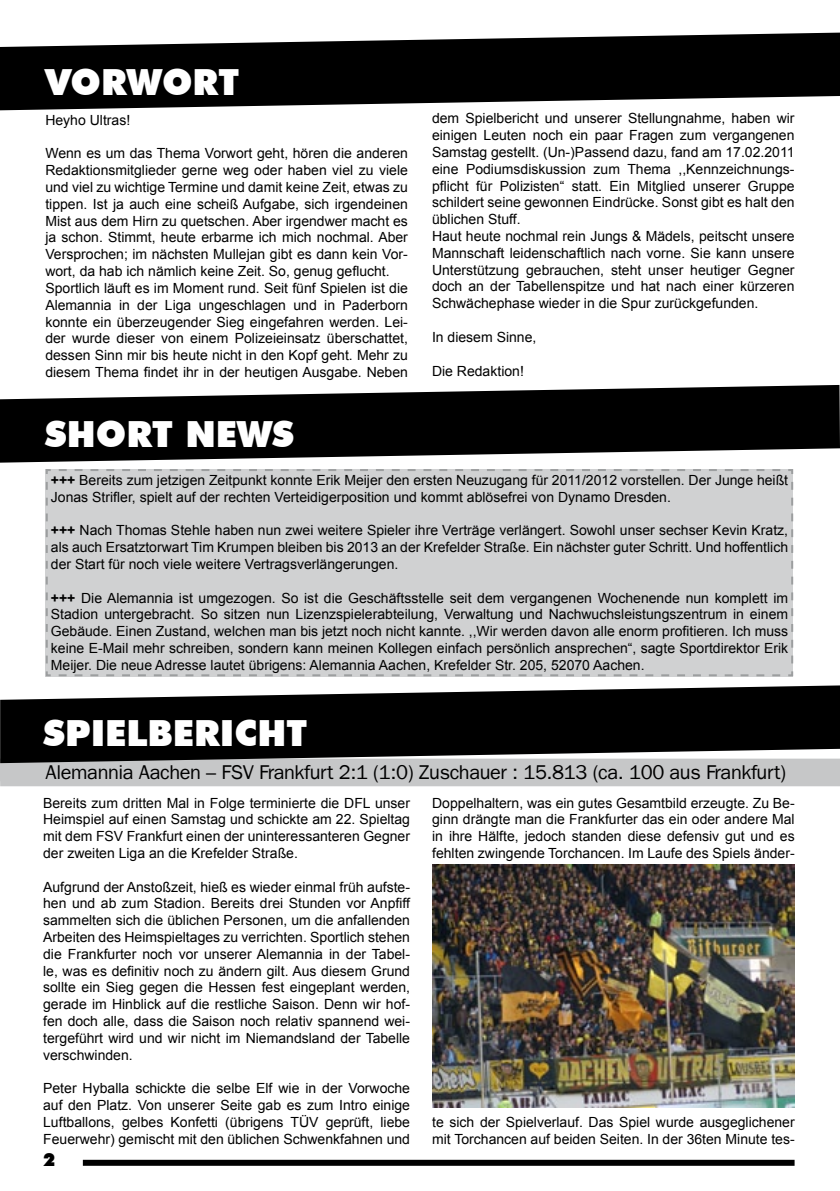
<style>
.page{position:relative;width:840px;height:1191px;background:#fff}
.page>*{position:absolute;margin:0;border:0;box-sizing:border-box;transform-origin:0 0}
.t1{font:900 36px "Futura BT";color:#fff}
.t2{font:20px "Franklin Gothic";letter-spacing:-.02em;color:#000}
.t3{font:900 18px "Futura BT";color:#000}
.t4{font:14px/16.8px "Arial";color:#000;text-align:justify}
.s1{font-weight:700}
</style>
<div class="page">
<div style="left:83px;top:1159px;width:711px;height:6px;background:#000"></div>
<svg style="left:0;top:33px;width:839px;height:77px;fill:#000"></svg>
<div style="left:0;top:763px;width:839px;height:23px;background:#c6c7c8"></div>
<svg style="left:0;top:685px;width:839px;height:78px;background:#2d2d2d"></svg>
<svg style="left:0;top:385px;width:839px;height:77px;fill:#000"></svg>
<div style="left:45px;top:469px;width:748px;height:208px;background:#d0d1d2"></div>
<img style="left:432px;top:865px;width:362px;height:242px">
<h1 class="t1" style="left:45px;top:60px;width:195px">VORWORT</h1>
<p class="t4" style="left:45px;top:111px;width:86px">Heyho Ultras!</p>
<p class="t4" style="left:45px;top:145px;width:364px;text-align:left">Wenn es um das Thema Vorwort geht, hören die anderen Redaktionsmitglieder gerne weg oder haben viel zu viele und viel zu wichtige Termine und damit keine Zeit, etwas zu tippen. Ist ja auch eine scheiß Aufgabe, sich irgendeinen Mist aus dem Hirn zu quetschen. Aber irgendwer macht es ja schon. Stimmt, heute erbarme ich mich nochmal. Aber Versprochen; im nächsten Mullejan gibt es dann kein Vor&shy;wort, da hab ich nämlich keine Zeit. So, genug geflucht.<br>Sportlich läuft es im Moment rund. Seit fünf Spielen ist die Alemannia in der Liga ungeschlagen und in Paderborn konnte ein überzeugender Sieg eingefahren werden. Lei&shy;der wurde dieser von einem Polizeieinsatz überschattet, dessen Sinn mir bis heute nicht in den Kopf geht. Mehr zu diesem Thema findet ihr in der heutigen Ausgabe. Neben</p>
<p class="t4" style="left:432px;top:110px;width:364px;text-align:left">dem Spielbericht und unserer Stellungnahme, haben wir einigen Leuten noch ein paar Fragen zum vergangenen Samstag gestellt. (Un-)Passend dazu, fand am 17.02.2011 eine Podiumsdiskussion zum Thema ,,Kennzeichnungs&shy;pflicht für Polizisten“ statt. Ein Mitglied unserer Gruppe schildert seine gewonnen Eindrücke. Sonst gibt es halt den üblichen Stuff.<br>Haut heute nochmal rein Jungs &amp; Mädels, peitscht unsere Mannschaft leidenschaftlich nach vorne. Sie kann unsere Unterstützung gebrauchen, steht unser heutiger Gegner doch an der Tabellenspitze und hat nach einer kürzeren Schwächephase wieder in die Spur zurückgefunden.</p>
<p class="t4" style="left:432px;top:328px;width:106px">In diesem Sinne,</p>
<p class="t4" style="left:432px;top:362px;width:93px">Die Redaktion!</p>
<h1 class="t1" style="left:45px;top:412px;width:251px">SHORT NEWS</h1>
<p class="t4" style="left:51px;top:471px;width:738px"><span class="s1">+++</span> Bereits zum jetzigen Zeitpunkt konnte Erik Meijer den ersten Neuzugang für 2011/2012 vorstellen. Der Junge heißt<br>Jonas Strifler, spielt auf der rechten Verteidigerposition und kommt ablösefrei von Dynamo Dresden.</p>
<p class="t4" style="left:51px;top:522px;width:738px"><span class="s1">+++</span> Nach Thomas Stehle haben nun zwei weitere Spieler ihre Verträge verlängert. Sowohl unser sechser Kevin Kratz, als auch Ersatztorwart Tim Krumpen bleiben bis 2013 an der Krefelder Straße. Ein nächster guter Schritt. Und hoffentlich der Start für noch viele weitere Vertragsverlängerungen.</p>
<p class="t4" style="left:51px;top:589px;width:738px"><span class="s1">+++</span> Die Alemannia ist umgezogen. So ist die Geschäftsstelle seit dem vergangenen Wochenende nun komplett im Stadion untergebracht. So sitzen nun Lizenzspielerabteilung, Verwaltung und Nachwuchsleistungszentrum in einem Gebäude. Einen Zustand, welchen man bis jetzt noch nicht kannte. ,,Wir werden davon alle enorm profitieren. Ich muss keine E-Mail mehr schreiben, sondern kann meinen Kollegen einfach persönlich ansprechen“, sagte Sportdirektor Erik Meijer. Die neue Adresse lautet übrigens: Alemannia Aachen, Krefelder Str. 205, 52070 Aachen.</p>
<h1 class="t1" style="left:43px;top:711px;width:265px">SPIELBERICHT</h1>
<h2 class="t2" style="left:46px;top:761px;width:741px">Alemannia Aachen – FSV Frankfurt 2:1 (1:0) Zuschauer : 15.813 (ca. 100 aus Frankfurt)</h2>
<p class="t4" style="left:43px;top:794px;width:368px">Bereits zum dritten Mal in Folge terminierte die DFL unser Heimspiel auf einen Samstag und schickte am 22. Spieltag mit dem FSV Frankfurt einen der uninteressanteren Gegner der zweiten Liga an die Krefelder Straße.</p>
<p class="t4" style="left:43px;top:878px;width:368px">Aufgrund der Anstoßzeit, hieß es wieder einmal früh aufste&shy;hen und ab zum Stadion. Bereits drei Stunden vor Anpfiff sammelten sich die üblichen Personen, um die anfallenden Arbeiten des Heimspieltages zu verrichten. Sportlich stehen die Frankfurter noch vor unserer Alemannia in der Tabel&shy;le, was es definitiv noch zu ändern gilt. Aus diesem Grund sollte ein Sieg gegen die Hessen fest eingeplant werden, gerade im Hinblick auf die restliche Saison. Denn wir hof&shy;fen doch alle, dass die Saison noch relativ spannend wei&shy;tergeführt wird und wir nicht im Niemandsland der Tabelle verschwinden.</p>
<p class="t4" style="left:43px;top:1080px;width:368px">Peter Hyballa schickte die selbe Elf wie in der Vorwoche auf den Platz. Von unserer Seite gab es zum Intro einige Luftballons, gelbes Konfetti (übrigens TÜV geprüft, liebe Feuerwehr) gemischt mit den üblichen Schwenkfahnen und</p>
<p class="t3" style="left:43px;top:1148px;width:14px">2</p>
<p class="t4" style="left:432px;top:794px;width:364px">Doppelhaltern, was ein gutes Gesamtbild erzeugte. Zu Be&shy;ginn drängte man die Frankfurter das ein oder andere Mal in ihre Hälfte, jedoch standen diese defensiv gut und es fehlten zwingende Torchancen. Im Laufe des Spiels änder-</p>
<p class="t4" style="left:432px;top:1113px;width:364px">te sich der Spielverlauf. Das Spiel wurde ausgeglichener mit Torchancen auf beiden Seiten. In der 36ten Minute tes-</p>
</div>
